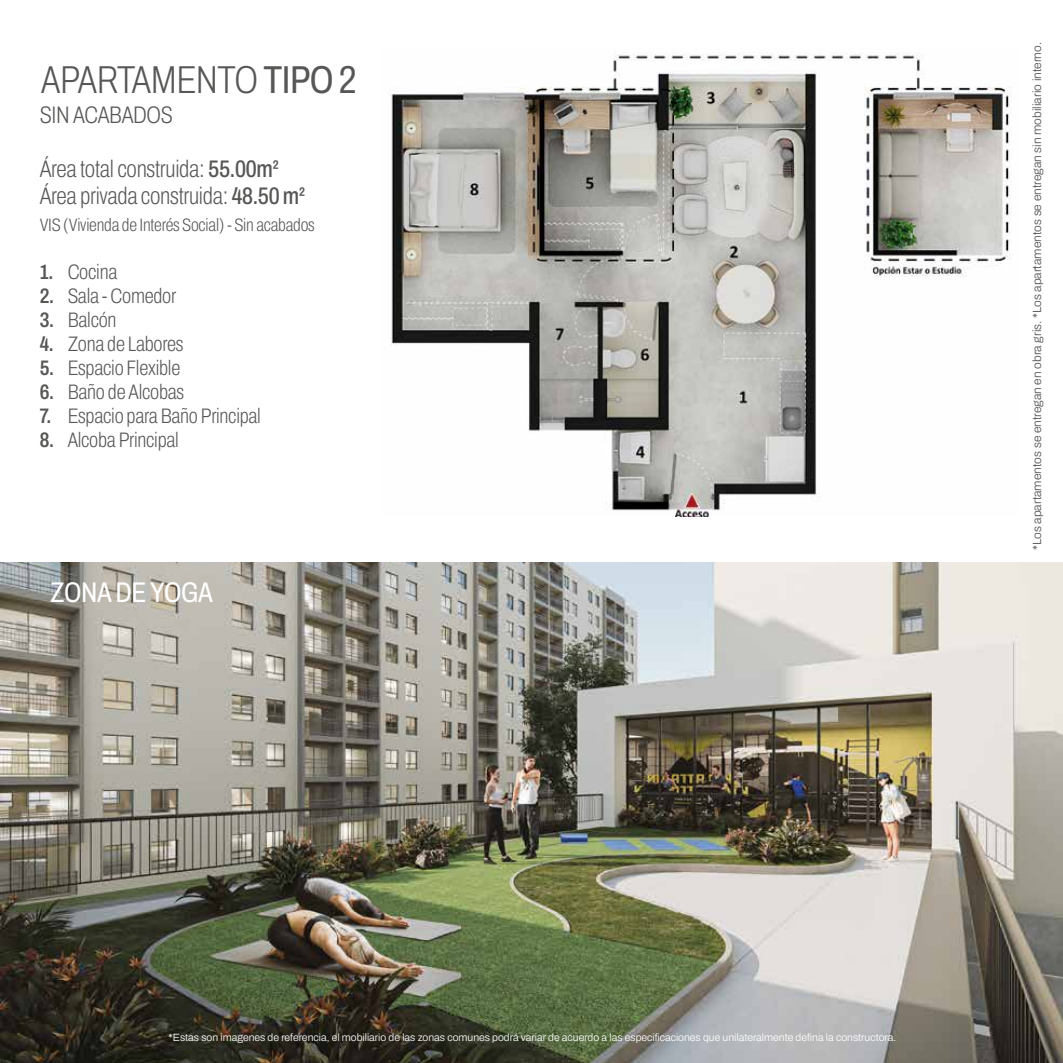
<style>
.page{position:relative;width:1063px;height:1063px;background:#fff}
.page>*{position:absolute;margin:0;border:0;box-sizing:border-box;transform-origin:0 0}
.t1{font:200 39px "Archivo Condensed";letter-spacing:-.01em;color:#575756}
.t2{font:28.5px "Archivo Condensed";letter-spacing:-.01em;color:#fff}
.t3{font:200 24px/27px "Archivo Condensed";letter-spacing:-.01em;color:#575756}
.t4{font:200 21px "Archivo Condensed";letter-spacing:-.01em;color:#575756}
.t5{font:200 18px "Archivo Condensed";letter-spacing:-.01em;color:#575756}
.t6{font:300 12px "Archivo";color:#575756}
.t7{font:300 10.5px "Archivo";color:#fff}
.s1{font-weight:400}
.s2{font-weight:500}
.s3{font-weight:600}
</style>
<div class="page">
<img style="left:390px;top:52px;width:621px;height:464px">
<img style="left:0;top:562px;width:1063px;height:501px">
<h1 class="t1" style="left:41px;top:50px;width:317px">APARTAMENTO <span class="s1">TIPO 2</span></h1>
<h3 class="t3" style="left:40px;top:101px;width:135px">SIN ACABADOS</h3>
<h3 class="t3" style="left:40px;top:155px;width:267px">Área total construida: <span class="s2">55.00m2<br></span>Área privada construida: <span class="s2">48.50 m2</span></h3>
<h3 class="t5" style="left:40px;top:212px;width:277px">VIS (Vivienda de Interés Social) - Sin acabados</h3>
<h3 class="t4" style="left:40px;top:256px;width:79px"><span class="s3">1.</span> Cocina</h3>
<h3 class="t4" style="left:40px;top:280px;width:138px"><span class="s3">2.</span> Sala - Comedor</h3>
<h3 class="t4" style="left:40px;top:304px;width:78px"><span class="s3">3.</span> Balcón</h3>
<h3 class="t4" style="left:40px;top:328px;width:145px"><span class="s3">4.</span> Zona de Labores</h3>
<h3 class="t4" style="left:40px;top:352px;width:142px"><span class="s3">5.</span> Espacio Flexible</h3>
<h3 class="t4" style="left:40px;top:376px;width:146px"><span class="s3">6.</span> Baño de Alcobas</h3>
<h3 class="t4" style="left:40px;top:400px;width:223px"><span class="s3">7.</span> Espacio para Baño Principal</h3>
<h3 class="t4" style="left:40px;top:424px;width:141px"><span class="s3">8.</span> Alcoba Principal</h3>
<h2 class="t2" style="left:50px;top:571px;width:164px">ZONA DE YOGA</h2>
<p class="t6" style="left:1028px;top:550px;width:510px;rotate:-90deg">*Los apartamentos se entregan en obra gris. *Los apartamentos se entregan sin mobiliario interno.</p>
<p class="t7" style="left:169px;top:1030px;width:729px">*Estas son imagenes de referencia, el mobiliario de las zonas comunes podrá variar de acuerdo a las especificaciones que unilateralmente defina la constructora.</p>
</div>
